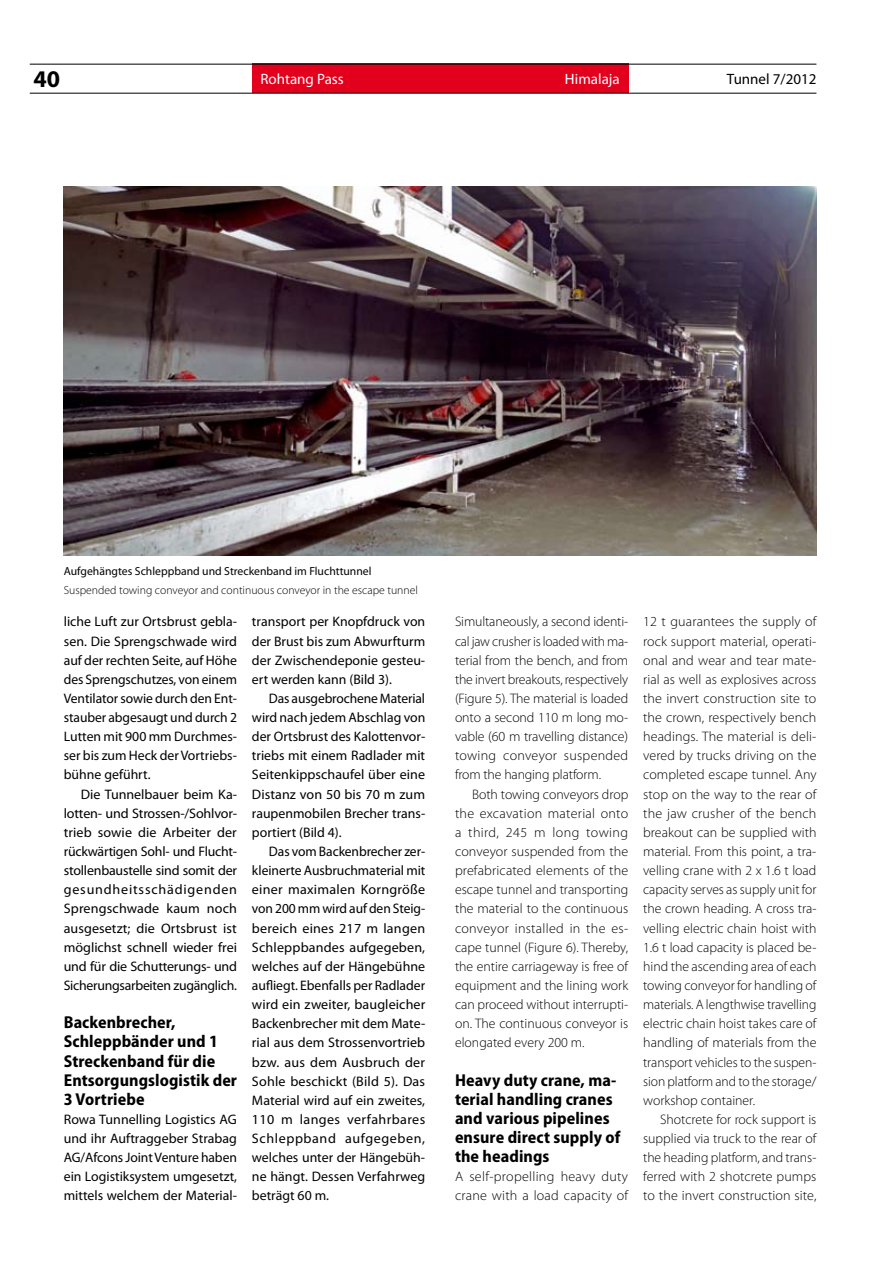
<style>
.page{position:relative;width:893px;height:1263px;background:#fff}
.page>*{position:absolute;margin:0;border:0;box-sizing:border-box;transform-origin:0 0}
.t1{font:700 24px "Myriad Pro";color:#000}
.t2{font:700 semi-condensed 17.25px/19.2px "Myriad Pro";letter-spacing:.005em;color:#000}
.t3{font:15px "Myriad Pro";color:#fff}
.t4{font:15px "Myriad Pro";color:#000}
.t5{font:300 13.8px/19.2px "Myriad Pro";color:#000;text-align:justify}
.t6{font:13.8px/19.2px "Myriad Pro";color:#000;text-align:justify}
.t7{font:300 11.7px "Myriad Pro";color:#000}
.t8{font:11.7px "Myriad Pro";color:#000}
</style>
<div class="page">
<div style="left:252px;top:64px;width:376px;height:29px;background:#e3001d"></div>
<hr style="left:30px;top:64px;width:786px;height:1px;background:#000">
<hr style="left:30px;top:93px;width:786px;height:1px;background:#000">
<img style="left:64px;top:186px;width:752px;height:370px">
<h1 class="t1" style="left:33px;top:63px;width:28px">40</h1>
<p class="t3" style="left:260px;top:70px;width:85px">Rohtang Pass</p>
<p class="t3" style="left:565px;top:70px;width:56px">Himalaja</p>
<p class="t4" style="left:727px;top:70px;width:91px">Tunnel 7/2012</p>
<p class="t8" style="left:64px;top:564px;width:309px">Aufgehängtes Schleppband und Streckenband im Fluchttunnel</p>
<p class="t7" style="left:64px;top:583px;width:356px">Suspended towing conveyor and continuous conveyor in the escape tunnel</p>
<p class="t6" style="left:64px;top:612px;width:175px">liche Luft zur Ortsbrust gebla&shy;sen. Die Sprengschwade wird auf der rechten Seite, auf Höhe des Sprengschutzes, von einem Ventilator sowie durch den Ent&shy;stauber abgesaugt und durch 2<br>Lutten mit 900 mm Durchmes&shy;ser bis zum Heck der Vortriebs&shy;bühne geführt.</p>
<p class="t6" style="left:64px;top:784px;width:175px;text-indent:17px">Die Tunnelbauer beim Ka&shy;lotten- und Strossen-/Sohlvor&shy;trieb sowie die Arbeiter der rückwärtigen Sohl- und Flucht&shy;stollenbaustelle sind somit der gesundheitsschädigenden Sprengschwade kaum noch ausgesetzt; die Ortsbrust ist möglichst schnell wieder frei und für die Schutterungs- und Sicherungsarbeiten zugänglich.</p>
<p class="t2" style="left:64px;top:1013px;width:175px">Backenbrecher,<br>Schleppbänder und 1<br>Streckenband für die<br>Entsorgungslogistik der<br>3 Vortriebe</p>
<p class="t6" style="left:64px;top:1109px;width:175px">Rowa Tunnelling Logistics AG und ihr Auftraggeber Strabag AG/Afcons Joint Venture haben ein Logistiksystem umgesetzt, mittels welchem der Material-</p>
<p class="t6" style="left:252px;top:612px;width:175px">transport per Knopfdruck von der Brust bis zum Abwurfturm der Zwischendeponie gesteu&shy;ert werden kann (Bild 3).</p>
<p class="t6" style="left:252px;top:688px;width:175px;text-indent:17px">Das ausgebrochene Material wird nach jedem Abschlag von der Ortsbrust des Kalottenvor&shy;triebs mit einem Radlader mit Seitenkippschaufel über eine Distanz von 50 bis 70 m zum raupenmobilen Brecher trans&shy;portiert (Bild 4).</p>
<p class="t6" style="left:252px;top:841px;width:175px;text-indent:17px">Das vom Backenbrecher zer&shy;kleinerte Ausbruchmaterial mit einer maximalen Korngröße von 200 mm wird auf den Steig&shy;bereich eines 217 m langen Schleppbandes aufgegeben, welches auf der Hängebühne aufliegt. Ebenfalls per Radlader wird ein zweiter, baugleicher Backenbrecher mit dem Mate&shy;rial aus dem Strossenvortrieb bzw. aus dem Ausbruch der Sohle beschickt (Bild 5). Das Material wird auf ein zweites, 110 m langes verfahrbares Schleppband aufgegeben, welches unter der Hängebüh&shy;ne hängt. Dessen Verfahrweg beträgt 60 m.</p>
<p class="t5" style="left:455px;top:612px;width:175px">Simultaneously, a second identi&shy;cal jaw crusher is loaded with ma&shy;terial from the bench, and from the invert breakouts, respectively (Figure 5). The material is loaded onto a second 110 m long mo&shy;vable (60 m travelling distance) towing conveyor suspended from the hanging platform.</p>
<p class="t5" style="left:455px;top:784px;width:175px;text-indent:17px">Both towing conveyors drop the excavation material onto a third, 245 m long towing conveyor suspended from the prefabricated elements of the escape tunnel and transporting the material to the continuous conveyor installed in the es&shy;cape tunnel (Figure 6). Thereby, the entire carriageway is free of equipment and the lining work can proceed without interrupti&shy;on. The continuous conveyor is elongated every 200 m.</p>
<p class="t2" style="left:455px;top:1070px;width:167px">Heavy duty crane, ma&shy;terial handling cranes and various pipelines ensure direct supply of the headings</p>
<p class="t5" style="left:455px;top:1167px;width:175px">A self-propelling heavy duty crane with a load capacity of</p>
<p class="t5" style="left:643px;top:612px;width:175px">12 t guarantees the supply of rock support material, operati&shy;onal and wear and tear mate&shy;rial as well as explosives across the invert construction site to the crown, respectively bench headings. The material is deli&shy;vered by trucks driving on the completed escape tunnel. Any stop on the way to the rear of the jaw crusher of the bench breakout can be supplied with material. From this point, a tra&shy;velling crane with 2 x 1.6 t load capacity serves as supply unit for the crown heading. A cross tra&shy;velling electric chain hoist with 1.6 t load capacity is placed be&shy;hind the ascending area of each towing conveyor for handling of materials. A lengthwise travelling electric chain hoist takes care of handling of materials from the transport vehicles to the suspen&shy;sion platform and to the storage/ workshop container.</p>
<p class="t5" style="left:643px;top:1109px;width:175px;text-indent:17px">Shotcrete for rock support is supplied via truck to the rear of the heading platform, and trans&shy;ferred with 2 shotcrete pumps to the invert construction site,</p>
</div>
